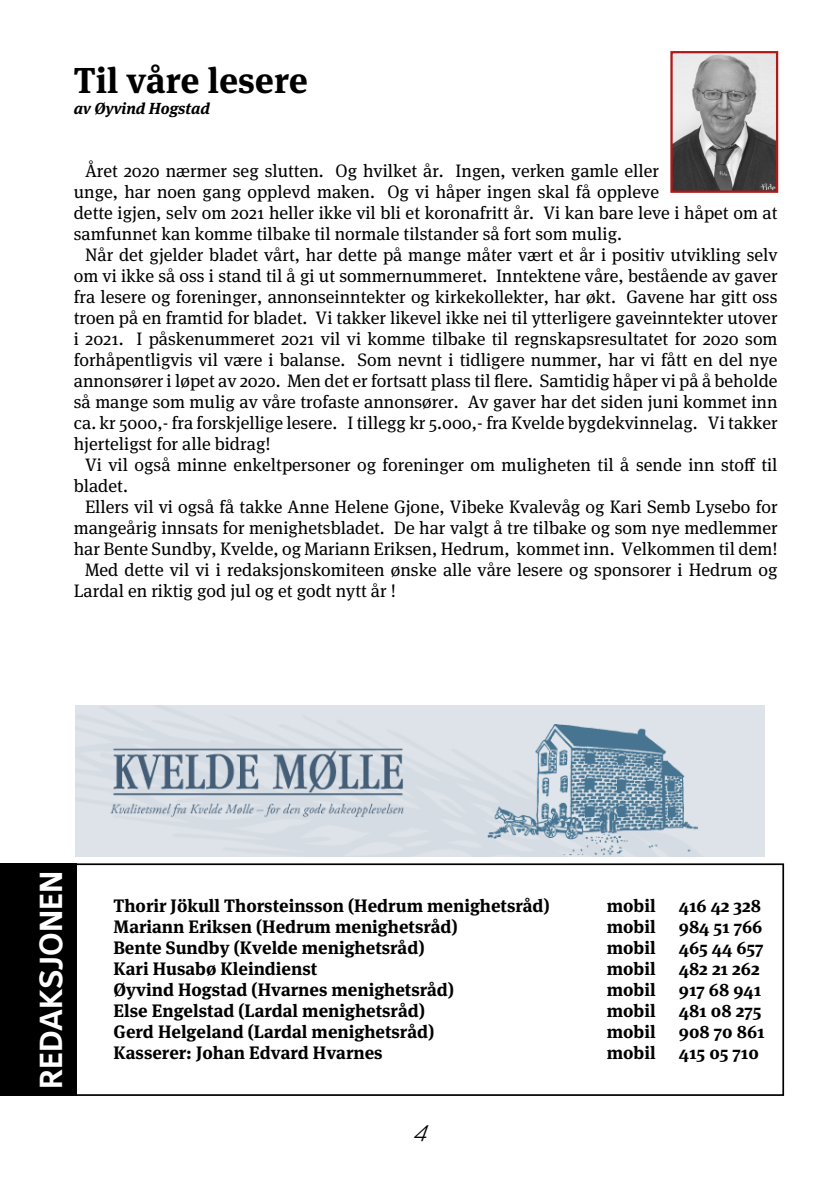
<style>
.page{position:relative;width:840px;height:1191px;background:#fff}
.page>*{position:absolute;margin:0;border:0;box-sizing:border-box;transform-origin:0 0}
.t1{font:700 36px "Meta Serif Pro";color:#000}
.t2{font:700 31.6px "Maurea";color:#fff}
.t3{font:italic 300 24px "Maurea";color:#000}
.t4{font:18px/21px "Meta Serif Pro";color:#000}
.t5{font:700 18px "Meta Serif Pro";color:#000}
.t6{font:italic 700 16px "Meta Serif Pro";color:#000}
</style>
<div class="page">
<img style="left:75px;top:706px;width:688px;height:150px">
<svg style="left:0;top:863px;width:783px;height:233px"></svg>
<img style="left:673px;top:54px;width:101px;height:136px">
<div style="left:670px;top:51px;width:107px;height:142px;border:2px solid #af1917"></div>
<h1 class="t1" style="left:74px;top:52px;width:235px">Til våre lesere</h1>
<p class="t6" style="left:74px;top:96px;width:138px">av Øyvind Hogstad</p>
<p class="t4" style="left:74px;top:159px;width:705px;text-indent:11px">Året 2020 nærmer seg slutten. Og hvilket år. Ingen, verken gamle eller<br>unge, har noen gang opplevd maken. Og vi håper ingen skal få oppleve<br>dette igjen, selv om 2021 heller ikke vil bli et koronafritt år. Vi kan bare leve i håpet om at samfunnet kan komme tilbake til normale tilstander så fort som mulig.</p>
<p class="t4" style="left:74px;top:243px;width:705px;text-align:justify;text-indent:11px">Når det gjelder bladet vårt, har dette på mange måter vært et år i positiv utvikling selv om vi ikke så oss i stand til å gi ut sommernummeret. Inntektene våre, bestående av gaver fra lesere og foreninger, annonseinntekter og kirkekollekter, har økt. Gavene har gitt oss troen på en framtid for bladet. Vi takker likevel ikke nei til ytterligere gaveinntekter utover i 2021. I påskenummeret 2021 vil vi komme tilbake til regnskapsresultatet for 2020 som forhåpentligvis vil være i balanse. Som nevnt i tidligere nummer, har vi fått en del nye annonsører i løpet av 2020. Men det er fortsatt plass til flere. Samtidig håper vi på å beholde så mange som mulig av våre trofaste annonsører. Av gaver har det siden juni kommet inn ca. kr 5000,- fra forskjellige lesere. I tillegg kr 5.000,- fra Kvelde bygdekvinnelag. Vi takker hjerteligst for alle bidrag!</p>
<p class="t4" style="left:74px;top:453px;width:704px;text-indent:11px">Vi vil også minne enkeltpersoner og foreninger om muligheten til å sende inn stoff til bladet.</p>
<p class="t4" style="left:85px;top:495px;width:693px">Ellers vil vi også få takke Anne Helene Gjone, Vibeke Kvalevåg og Kari Semb Lysebo for</p>
<p class="t4" style="left:74px;top:516px;width:705px">mangeårig innsats for menighetsbladet. De har valgt å tre tilbake og som nye medlemmer</p>
<p class="t4" style="left:74px;top:537px;width:705px">har Bente Sundby, Kvelde, og Mariann Eriksen, Hedrum, kommet inn. Velkommen til dem!</p>
<p class="t4" style="left:85px;top:558px;width:693px">Med dette vil vi i redaksjonskomiteen ønske alle våre lesere og sponsorer i Hedrum og</p>
<p class="t4" style="left:74px;top:579px;width:323px">Lardal en riktig god jul og et godt nytt år !</p>
<h2 class="t2" style="left:33px;top:1088px;width:219px;rotate:-90deg">REDAKSJONEN</h2>
<p class="t5" style="left:113px;top:891px;width:437px">Thorir Jökull Thorsteinsson (Hedrum menighetsråd)</p>
<p class="t5" style="left:606px;top:891px;width:50px">mobil</p>
<p class="t5" style="left:678px;top:891px;width:84px">416 42 328</p>
<p class="t5" style="left:113px;top:912px;width:345px">Mariann Eriksen (Hedrum menighetsråd)</p>
<p class="t5" style="left:606px;top:912px;width:50px">mobil</p>
<p class="t5" style="left:678px;top:912px;width:85px">984 51 766</p>
<p class="t5" style="left:113px;top:933px;width:312px">Bente Sundby (Kvelde menighetsråd)</p>
<p class="t5" style="left:606px;top:933px;width:50px">mobil</p>
<p class="t5" style="left:678px;top:933px;width:86px">465 44 657</p>
<p class="t5" style="left:113px;top:954px;width:205px">Kari Husabø Kleindienst</p>
<p class="t5" style="left:606px;top:954px;width:50px">mobil</p>
<p class="t5" style="left:678px;top:954px;width:82px">482 21 262</p>
<p class="t5" style="left:113px;top:975px;width:342px">Øyvind Hogstad (Hvarnes menighetsråd)</p>
<p class="t5" style="left:606px;top:975px;width:50px">mobil</p>
<p class="t5" style="left:678px;top:975px;width:84px">917 68 941</p>
<p class="t5" style="left:113px;top:996px;width:313px">Else Engelstad (Lardal menighetsråd)</p>
<p class="t5" style="left:606px;top:996px;width:50px">mobil</p>
<p class="t5" style="left:678px;top:996px;width:84px">481 08 275</p>
<p class="t5" style="left:113px;top:1017px;width:322px">Gerd Helgeland (Lardal menighetsråd)</p>
<p class="t5" style="left:606px;top:1017px;width:50px">mobil</p>
<p class="t5" style="left:678px;top:1017px;width:87px">908 70 861</p>
<p class="t5" style="left:113px;top:1038px;width:270px">Kasserer: Johan Edvard Hvarnes</p>
<p class="t5" style="left:606px;top:1038px;width:50px">mobil</p>
<p class="t5" style="left:678px;top:1038px;width:82px">415 05 710</p>
<h3 class="t3" style="left:413px;top:1116px;width:25px">4</h3>
</div>
